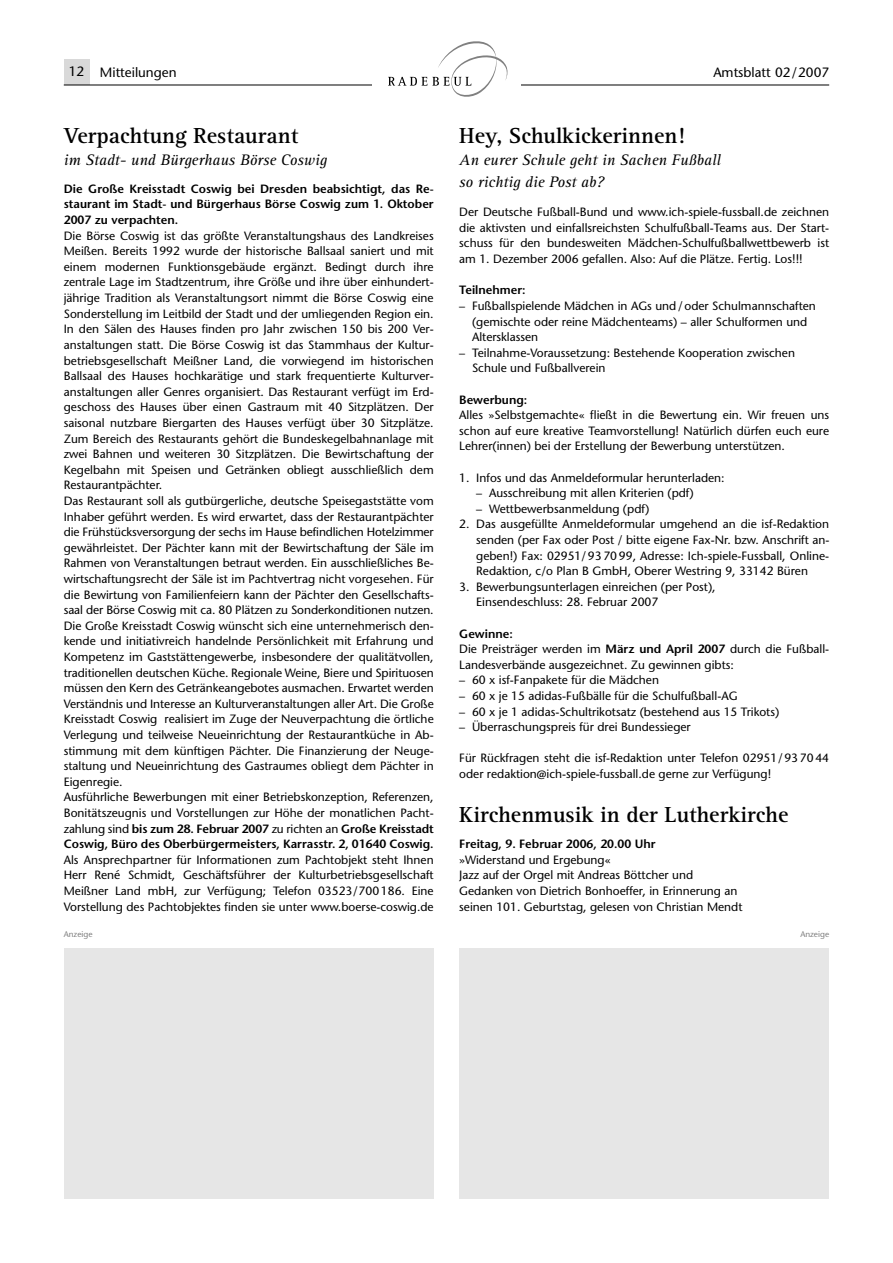
<style>
.page{position:relative;width:893px;height:1263px;background:#fff}
.page>*{position:absolute;margin:0;border:0;box-sizing:border-box;transform-origin:0 0}
.t1{font:700 22.5px "Rotis Serif";color:#000}
.t2{font:italic 15.75px/22px "Rotis Serif";color:#000}
.t3{font:13.5px "Stone Sans";color:#000}
.t4{font:12px/15.6px "Stone Sans";color:#000}
.t5{font:600 12px/15.6px "Stone Sans";color:#000;text-align:justify}
.t6{font:8.25px "Stone Sans";color:#808080}
.s1{font-weight:600}
</style>
<div class="page">
<div style="left:64px;top:60px;width:25px;height:25px;background:#d9d9d9"></div>
<hr style="left:64px;top:85px;width:765px;height:1px;background:#000">
<div style="left:372px;top:36px;width:149px;height:64px;background:#fff"></div>
<svg style="left:388px;top:41px;width:120px;height:56px"></svg>
<div style="left:459px;top:948px;width:370px;height:251px;background:#e6e6e6"></div>
<div style="left:64px;top:948px;width:370px;height:251px;background:#e6e6e6"></div>
<p class="t3" style="left:69px;top:67px;width:109px">12 Mitteilungen</p>
<p class="t3" style="left:713px;top:67px;width:117px">Amtsblatt 02/2007</p>
<h1 class="t1" style="left:64px;top:128px;width:236px">Verpachtung Restaurant</h1>
<h2 class="t2" style="left:64px;top:150px;width:265px">im Stadt- und Bürgerhaus Börse Coswig</h2>
<p class="t5" style="left:64px;top:182px;width:371px">Die Große Kreisstadt Coswig bei Dresden beabsichtigt, das Re&shy;staurant im Stadt- und Bürgerhaus Börse Coswig zum 1. Oktober 2007 zu verpachten.</p>
<p class="t4" style="left:64px;top:229px;width:371px">Die Börse Coswig ist das größte Veranstaltungshaus des Landkreises Meißen. Bereits 1992 wurde der historische Ballsaal saniert und mit einem modernen Funktionsgebäude ergänzt. Bedingt durch ihre zentrale Lage im Stadtzentrum, ihre Größe und ihre über einhundert&shy;jährige Tradition als Veranstaltungsort nimmt die Börse Coswig eine Sonderstellung im Leitbild der Stadt und der umliegenden Region ein.<br>In den Sälen des Hauses finden pro Jahr zwischen 150 bis 200 Ver - anstaltungen statt. Die Börse Coswig ist das Stammhaus der Kultur - betriebsgesellschaft Meißner Land, die vorwiegend im historischen Ballsaal des Hauses hochkarätige und stark frequentierte Kulturver - anstaltungen aller Genres organisiert. Das Restaurant verfügt im Erd&shy;geschoss des Hauses über einen Gastraum mit 40 Sitzplätzen. Der saisonal nutzbare Biergarten des Hauses verfügt über 30 Sitzplätze.<br>Zum Bereich des Restaurants gehört die Bundeskegelbahnanlage mit zwei Bahnen und weiteren 30 Sitzplätzen. Die Bewirtschaftung der Kegelbahn mit Speisen und Getränken obliegt ausschließlich dem Restaurantpächter.<br>Das Restaurant soll als gutbürgerliche, deutsche Speisegaststätte vom Inhaber geführt werden. Es wird erwartet, dass der Restaurantpächter die Frühstücksversorgung der sechs im Hause befindlichen Hotelzimmer gewährleistet. Der Pächter kann mit der Bewirtschaftung der Säle im Rahmen von Veranstaltungen betraut werden. Ein ausschließliches Be&shy;wirtschaftungsrecht der Säle ist im Pachtvertrag nicht vorgesehen. Für die Bewirtung von Familienfeiern kann der Pächter den Gesellschafts&shy;saal der Börse Coswig mit ca. 80 Plätzen zu Sonderkonditionen nutzen.<br>Die Große Kreisstadt Coswig wünscht sich eine unternehmerisch den&shy;kende und initiativreich handelnde Persönlichkeit mit Erfahrung und Kompetenz im Gaststättengewerbe, insbesondere der qualitätvollen, traditionellen deutschen Küche. Regionale Weine, Biere und Spirituosen müssen den Kern des Getränkeangebotes ausmachen. Erwartet werden Verständnis und Interesse an Kulturveranstaltungen aller Art. Die Große Kreisstadt Coswig realisiert im Zuge der Neuverpachtung die örtliche Verlegung und teilweise Neueinrichtung der Restaurantküche in Ab&shy;stimmung mit dem künftigen Pächter. Die Finanzierung der Neuge&shy;staltung und Neueinrichtung des Gastraumes obliegt dem Pächter in Eigenregie.<br>Ausführliche Bewerbungen mit einer Betriebskonzeption, Referenzen, Bonitätszeugnis und Vorstellungen zur Höhe der monatlichen Pacht&shy;zahlung sind <span class="s1">bis zum 28. Februar 2007</span> zu richten an <span class="s1">Große Kreisstadt Coswig, Büro des Oberbürgermeisters, Karrasstr. 2, 01640 Coswig.</span></p>
<p class="t4" style="left:64px;top:853px;width:371px;text-align:justify">Als Ansprechpartner für Informationen zum Pachtobjekt steht Ihnen Herr René Schmidt, Geschäftsführer der Kulturbetriebsgesellschaft Meißner Land mbH, zur Verfügung; Telefon 03523/700 186. Eine Vorstellung des Pachtobjektes finden sie unter www.boerse-coswig.de</p>
<h1 class="t1" style="left:459px;top:128px;width:227px">Hey, Schulkickerinnen!</h1>
<h2 class="t2" style="left:459px;top:150px;width:263px">An eurer Schule geht in Sachen Fußball so richtig die Post ab?</h2>
<p class="t4" style="left:459px;top:206px;width:371px;text-align:justify">Der Deutsche Fußball-Bund und www.ich-spiele-fussball.de zeichnen die aktivsten und einfallsreichsten Schulfußball-Teams aus. Der Start&shy;schuss für den bundesweiten Mädchen-Schulfußballwettbewerb ist am 1. Dezember 2006 gefallen. Also: Auf die Plätze. Fertig. Los!!!</p>
<p class="t5" style="left:459px;top:284px;width:68px">Teilnehmer:</p>
<p class="t4" style="left:472px;top:299px;width:345px;text-indent:-13px">– Fußballspielende Mädchen in AGs und / oder Schulmannschaften (gemischte oder reine Mädchenteams) – aller Schulformen und<br>Altersklassen</p>
<p class="t4" style="left:472px;top:346px;width:325px;text-indent:-13px">– Teilnahme-Voraussetzung: Bestehende Kooperation zwischen<br>Schule und Fußballverein</p>
<p class="t5" style="left:459px;top:393px;width:70px">Bewerbung:</p>
<p class="t4" style="left:459px;top:408px;width:371px;text-align:justify">Alles »Selbstgemachte« fließt in die Bewertung ein. Wir freuen uns schon auf eure kreative Teamvorstellung! Natürlich dürfen euch eure Lehrer(innen) bei der Erstellung der Bewerbung unterstützen.</p>
<p class="t4" style="left:459px;top:471px;width:267px">1. Infos und das Anmeldeformular herunterladen:</p>
<p class="t4" style="left:476px;top:486px;width:219px">– Ausschreibung mit allen Kriterien (pdf)</p>
<p class="t4" style="left:476px;top:502px;width:175px">– Wettbewerbsanmeldung (pdf)</p>
<p class="t4" style="left:476px;top:518px;width:355px;text-align:justify;text-indent:-17px">2. Das ausgefüllte Anmeldeformular umgehend an die isf-Redaktion senden (per Fax oder Post / bitte eigene Fax-Nr. bzw. Anschrift an&shy;geben!) Fax: 02951/ 93 70 99, Adresse: Ich-spiele-Fussball, Online-Redaktion, c/o Plan B GmbH, Oberer Westring 9, 33142 Büren</p>
<p class="t4" style="left:476px;top:580px;width:241px;text-indent:-17px">3. Bewerbungsunterlagen einreichen (per Post),<br>Einsendeschluss: 28. Februar 2007</p>
<p class="t4" style="left:459px;top:627px;width:371px"><span class="s1">Gewinne:<br></span>Die Preisträger werden im <span class="s1">März und April 2007</span> durch die Fußball-<br>Landesverbände ausgezeichnet. Zu gewinnen gibts:</p>
<p class="t4" style="left:459px;top:674px;width:201px">– 60 x isf-Fanpakete für die Mädchen</p>
<p class="t4" style="left:459px;top:689px;width:280px">– 60 x je 15 adidas-Fußbälle für die Schulfußball-AG</p>
<p class="t4" style="left:459px;top:705px;width:322px">– 60 x je 1 adidas-Schultrikotsatz (bestehend aus 15 Trikots)</p>
<p class="t4" style="left:459px;top:720px;width:233px">– Überraschungspreis für drei Bundessieger</p>
<p class="t4" style="left:459px;top:752px;width:371px">Für Rückfragen steht die isf-Redaktion unter Telefon 02951/ 93 70 44 oder redaktion@ich-spiele-fussball.de gerne zur Verfügung!</p>
<h1 class="t1" style="left:459px;top:807px;width:331px">Kirchenmusik in der Lutherkirche</h1>
<p class="t5" style="left:459px;top:837px;width:198px">Freitag, 9. Februar 2006, 20.00 Uhr</p>
<p class="t4" style="left:459px;top:853px;width:285px">»Widerstand und Ergebung«<br>Jazz auf der Orgel mit Andreas Böttcher und Gedanken von Dietrich Bonhoeffer, in Erinnerung an seinen 101. Geburtstag, gelesen von Christian Mendt</p>
<p class="t6" style="left:64px;top:931px;width:30px">Anzeige</p>
<p class="t6" style="left:800px;top:931px;width:30px">Anzeige</p>
</div>
